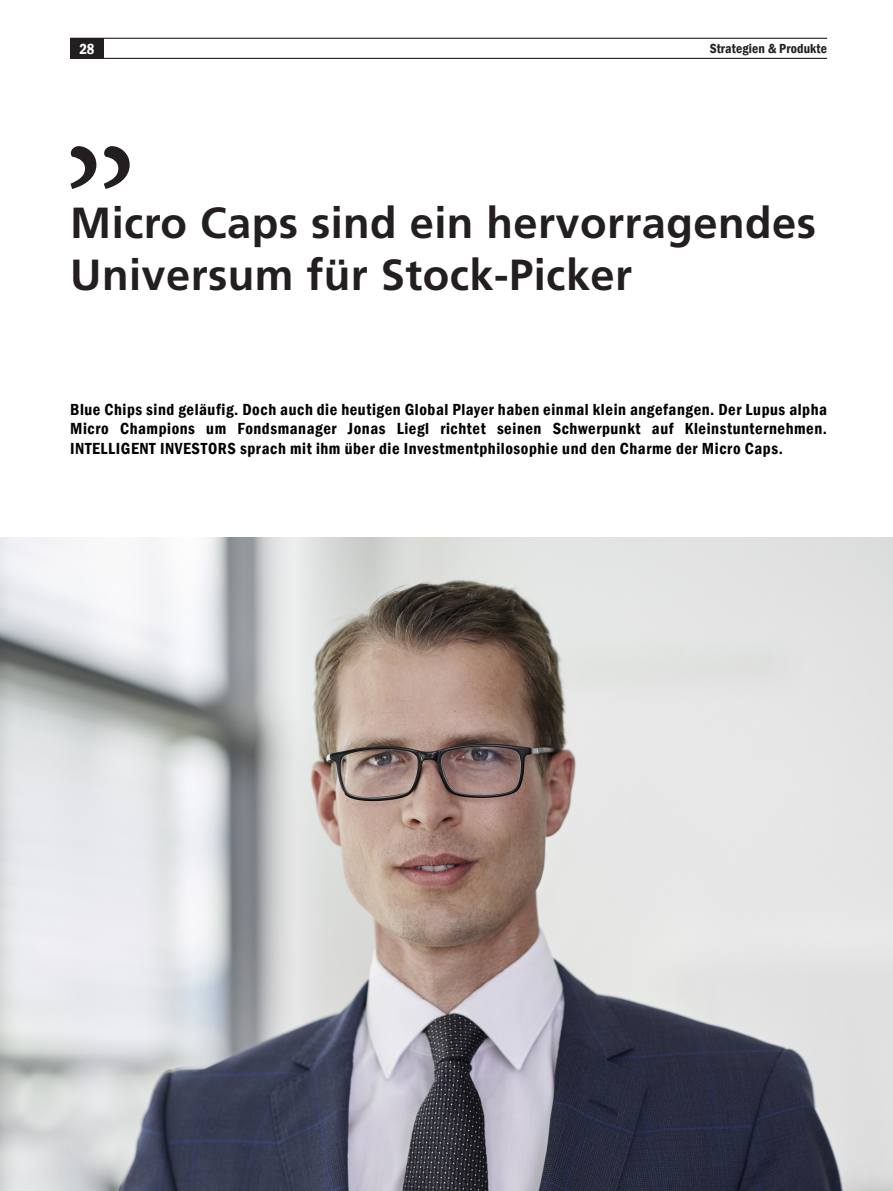
<style>
.page{position:relative;width:893px;height:1191px;background:#fff}
.page>*{position:absolute;margin:0;border:0;box-sizing:border-box;transform-origin:0 0}
.t1{font:180px "Minion Pro";color:#231f20}
.t2{font:700 43.5px/52.2px "Frutiger LT Pro";letter-spacing:.01em;color:#231f20}
.Fließtext_-_Standard{font:600 condensed 16.5px/19.5px "Franklin Gothic";letter-spacing:.035em;color:#000;text-align:justify}
.t3{font:600 condensed 15px "Franklin Gothic";color:#fff}
.t4{font:600 condensed 13.5px "Franklin Gothic";letter-spacing:.01em;color:#231f20}
</style>
<div class="page">
<img style="left:0;top:537px;width:893px;height:654px">
<hr style="left:70px;top:38px;width:757px;height:1px;background:#231f20">
<hr style="left:70px;top:58px;width:757px;height:1px;background:#231f20">
<div style="left:70px;top:38px;width:34px;height:21px;background:#231f20"></div>
<p class="t3" style="left:79px;top:39px;width:17px">28</p>
<p class="t4" style="left:710px;top:40px;width:119px">Strategien &amp; Produkte</p>
<p class="t1" style="left:62px;top:-9px;width:79px">„</p>
<p class="t2" style="left:70px;top:197px;width:747px">Micro Caps sind ein hervorragendes<br>Universum für Stock-Picker</p>
<p class="Fließtext_-_Standard" style="left:70px;top:399px;width:758px">Blue Chips sind geläufig. Doch auch die heutigen Global Player haben einmal klein angefangen. Der Lupus alpha Micro Champions um Fondsmanager Jonas Liegl richtet seinen Schwerpunkt auf Kleinstunternehmen.<br>INTELLIGENT INVESTORS sprach mit ihm über die Investmentphilosophie und den Charme der Micro Caps.</p>
</div>
